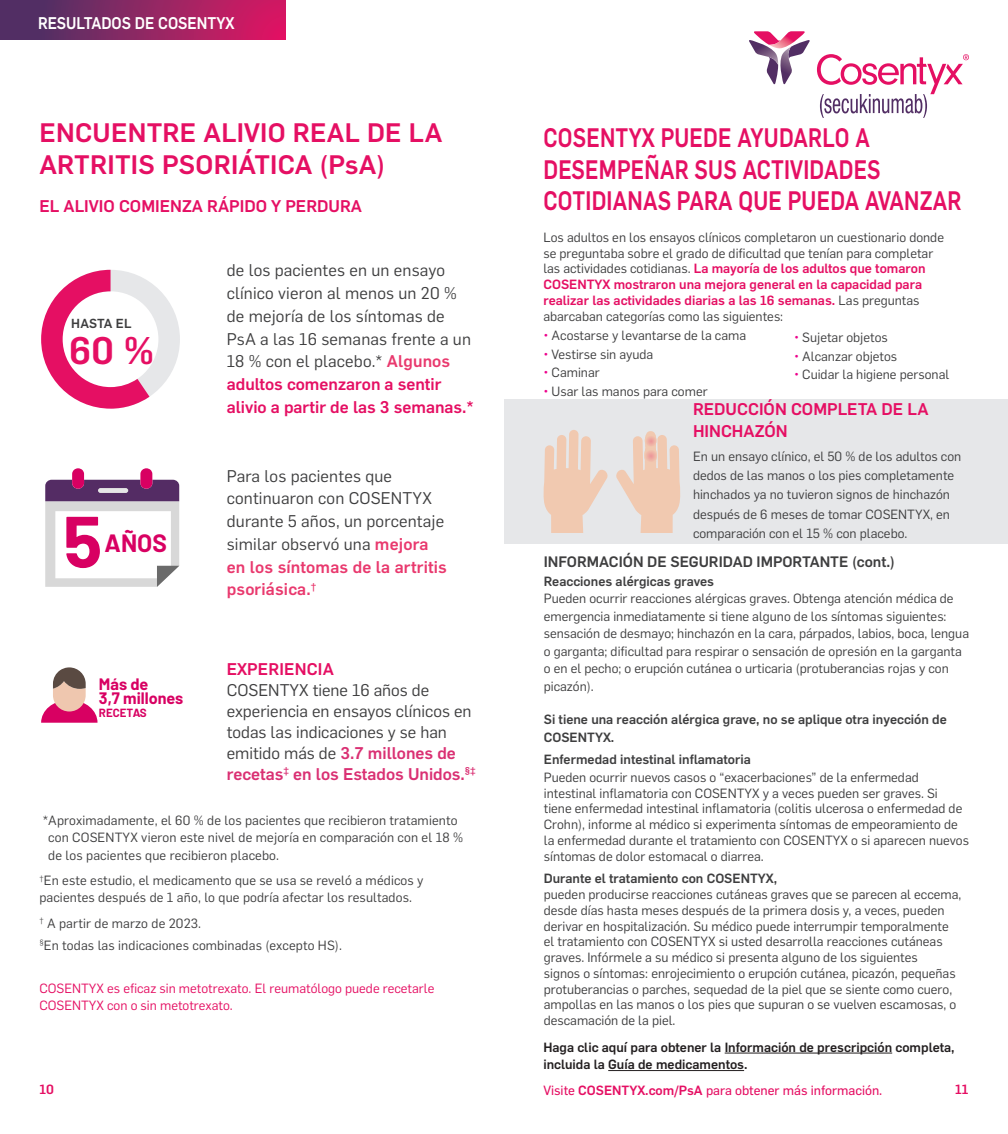
<style>
.page{position:relative;width:1008px;height:1134px;background:#fff}
.page>*{position:absolute;margin:0;border:0;box-sizing:border-box;transform-origin:0 0}
.t1{font:700 72.45px "Barlow";color:#d80062}
.t2{font:500 37.62px "Flama";color:#e50f63}
.PARAGRAPH{font:500 26.25px/31.5px "Flama";letter-spacing:.01em;color:#e50f63;scale:.82 1}
.PARAGRAPH-2{font:500 26.25px/31.5px "Flama";letter-spacing:.01em;color:#e50f63}
.t3{font:700 24.5px "Barlow";color:#d80062}
.PARAGRAPH-3{font:16.62px/22.8px "Flama";letter-spacing:.01em;color:#3e3e3f}
.PARAGRAPH-4{font:500 16.62px/21px "Flama";color:#da3073}
.PARAGRAPH-5{font:500 16.62px/22.8px "Flama";color:#e50f63}
.t4{font:500 16.62px "Flama";color:#fff;scale:.9 1}
.t5{font:700 16.1px/13.5px "Barlow";color:#d80062}
.PARAGRAPH-6{font:500 14.88px "Flama";color:#3e3e3f}
.PARAGRAPH-7{font:13.12px/15.8px "Flama";color:#3e3e3f}
.PARAGRAPH-8{font:500 13.12px/17.5px "Flama";color:#3e3e3f}
.t6{font:500 13.12px/17.5px "Flama";color:#231f20}
.PARAGRAPH-9{font:13.12px/17.5px "Flama";color:#e50f63}
.t7{font:13.12px "Flama Basic";color:#e50f63}
.t8{font:500 13.12px "Flama";color:#e50f63}
.t9{font:500 12.95px "Flama";letter-spacing:.005em;color:#3e3e3f}
.t10{font:700 11.55px "Barlow";color:#d80062}
.s1{font-weight:500;color:#e9396e}
.s2{font-weight:500;color:#e50f63}
.s3{font-weight:400;color:#3e3e3f}
.s4{color:#ed028c}
.s5{font-weight:500}
.s6{font-family:"Flama";font-weight:500}
</style>
<div class="page">
<svg style="left:749px;top:31px;width:61px;height:54px"></svg>
<svg style="left:817px;top:54px;width:152px;height:64px"></svg>
<div style="left:504px;top:399px;width:504px;height:144px;background:#e6e7e9"></div>
<div style="left:0;top:0;width:285px;height:40px;background:linear-gradient(to right,#413364,#dd1863)"></div>
<svg style="left:41px;top:270px;width:139px;height:139px"></svg>
<svg style="left:45px;top:468px;width:134px;height:119px"></svg>
<svg style="left:41px;top:667px;width:57px;height:56px"></svg>
<svg style="left:543px;top:430px;width:65px;height:103px"></svg>
<svg style="left:616px;top:431px;width:65px;height:102px"></svg>
<hr style="left:725px;top:1053px;width:167px;height:1px;background:#231f20">
<hr style="left:608px;top:1070px;width:136px;height:1px;background:#231f20">
<p class="t4" style="left:38px;top:11px;width:220px">RESULTADOS DE COSENTYX</p>
<p class="PARAGRAPH-2" style="left:39px;top:115px;width:405px">ENCUENTRE ALIVIO REAL DE LA<br>ARTRITIS PSORIÁTICA (PsA)</p>
<p class="PARAGRAPH-5" style="left:39px;top:194px;width:324px">EL ALIVIO COMIENZA RÁPIDO Y PERDURA</p>
<p class="t9" style="left:71px;top:314px;width:62px">HASTA EL</p>
<p class="t2" style="left:69px;top:323px;width:86px">60 %</p>
<p class="t1" style="left:63px;top:488px;width:41px">5</p>
<p class="t3" style="left:105px;top:525px;width:64px">AÑOS</p>
<p class="t5" style="left:99px;top:676px;width:86px">Más de<br>3,7 millones</p>
<p class="t10" style="left:99px;top:704px;width:49px">RECETAS</p>
<p class="PARAGRAPH-3" style="left:227px;top:258px;width:249px">de los pacientes en un ensayo clínico vieron al menos un 20 % de mejoría de los síntomas de<br>PsA a las 16 semanas frente a un<br>18 % con el placebo.* <span class="s1">Algunos </span><span class="s2">adultos comenzaron a sentir alivio a partir de las 3 semanas.*</span></p>
<p class="PARAGRAPH-3" style="left:227px;top:463px;width:222px">Para los pacientes que continuaron con COSENTYX durante 5 años, un porcentaje similar observó una <span class="s1">mejora en los síntomas de la artritis psoriásica.</span><sup>†</sup></p>
<p class="PARAGRAPH-5" style="left:227px;top:656px;width:109px">EXPERIENCIA</p>
<p class="PARAGRAPH-3" style="left:227px;top:678px;width:246px;line-height:21px">COSENTYX tiene 16 años de experiencia en ensayos clínicos en</p>
<p class="PARAGRAPH-4" style="left:227px;top:720px;width:251px"><span class="s3">todas las indicaciones y se han emitido más de</span> 3.7 millones de recetas<sup>‡</sup> en los Estados Unidos.<sup>§‡</sup></p>
<p class="PARAGRAPH-7" style="left:48px;top:810px;width:416px;line-height:17.5px;text-indent:-6px">*Aproximadamente, el 60 % de los pacientes que recibieron tratamiento con COSENTYX vieron este nivel de mejoría en comparación con el 18 % de los pacientes que recibieron placebo.</p>
<p class="PARAGRAPH-7" style="left:39px;top:871px;width:386px;line-height:17.5px"><sup>†</sup>En este estudio, el medicamento que se usa se reveló a médicos y pacientes después de 1 año, lo que podría afectar los resultados.</p>
<p class="PARAGRAPH-7" style="left:39px;top:915px;width:163px"><sup>†</sup> A partir de marzo de 2023.</p>
<p class="PARAGRAPH-7" style="left:39px;top:936px;width:304px"><sup>§</sup>En todas las indicaciones combinadas (excepto HS).</p>
<p class="PARAGRAPH-9" style="left:39px;top:979px;width:397px">COSENTYX es eficaz sin metotrexato. El reumatólogo puede recetarle<br>COSENTYX con o sin metotrexato.</p>
<p class="PARAGRAPH" style="left:543px;top:120px;width:512px">COSENTYX PUEDE AYUDARLO A<br>DESEMPEÑAR SUS ACTIVIDADES<br>COTIDIANAS PARA QUE PUEDA AVANZAR</p>
<p class="PARAGRAPH-7" style="left:543px;top:229px;width:402px">Los adultos en los ensayos clínicos completaron un cuestionario donde se preguntaba sobre el grado de dificultad que tenían para completar las actividades cotidianas. <span class="s2">La mayoría de los adultos que tomaron COSENTYX mostraron una mejora general en la capacidad para realizar las actividades diarias a las 16 semanas.</span> Las preguntas abarcaban categorías como las siguientes:</p>
<p class="PARAGRAPH-7" style="left:543px;top:327px;width:204px"><span class="s4">•</span> Acostarse y levantarse de la cama</p>
<p class="PARAGRAPH-7" style="left:543px;top:346px;width:112px"><span class="s4">•</span> Vestirse sin ayuda</p>
<p class="PARAGRAPH-7" style="left:543px;top:364px;width:58px"><span class="s4">•</span> Caminar</p>
<p class="PARAGRAPH-7" style="left:543px;top:382px;width:166px"><span class="s4">•</span> Usar las manos para comer</p>
<p class="PARAGRAPH-7" style="left:794px;top:329px;width:95px"><span class="s4">•</span> Sujetar objetos</p>
<p class="PARAGRAPH-7" style="left:794px;top:347px;width:105px"><span class="s4">•</span> Alcanzar objetos</p>
<p class="PARAGRAPH-7" style="left:794px;top:366px;width:157px"><span class="s4">•</span> Cuidar la higiene personal</p>
<p class="PARAGRAPH-5" style="left:693px;top:396px;width:237px">REDUCCIÓN COMPLETA DE LA<br>HINCHAZÓN</p>
<p class="PARAGRAPH-7" style="left:693px;top:446px;width:270px;line-height:19.2px">En un ensayo clínico, el 50 % de los adultos con dedos de las manos o los pies completamente hinchados ya no tuvieron signos de hinchazón después de 6 meses de tomar COSENTYX, en comparación con el 15 % con placebo.</p>
<p class="PARAGRAPH-6" style="left:544px;top:551px;width:353px">INFORMACIÓN DE SEGURIDAD IMPORTANTE (cont.)</p>
<p class="PARAGRAPH-8" style="left:544px;top:571px;width:172px">Reacciones alérgicas graves</p>
<p class="PARAGRAPH-7" style="left:544px;top:589px;width:427px;line-height:17.5px">Pueden ocurrir reacciones alérgicas graves. Obtenga atención médica de emergencia inmediatamente si tiene alguno de los síntomas siguientes: sensación de desmayo; hinchazón en la cara, párpados, labios, boca, lengua o garganta; dificultad para respirar o sensación de opresión en la garganta o en el pecho; o erupción cutánea o urticaria (protuberancias rojas y con picazón).</p>
<p class="PARAGRAPH-8" style="left:544px;top:710px;width:405px">Si tiene una reacción alérgica grave, no se aplique otra inyección de<br>COSENTYX.</p>
<p class="PARAGRAPH-8" style="left:544px;top:750px;width:209px">Enfermedad intestinal inflamatoria</p>
<p class="PARAGRAPH-7" style="left:544px;top:769px;width:427px">Pueden ocurrir nuevos casos o “exacerbaciones” de la enfermedad intestinal inflamatoria con COSENTYX y a veces pueden ser graves. Si tiene enfermedad intestinal inflamatoria (colitis ulcerosa o enfermedad de Crohn), informe al médico si experimenta síntomas de empeoramiento de la enfermedad durante el tratamiento con COSENTYX o si aparecen nuevos síntomas de dolor estomacal o diarrea.</p>
<p class="PARAGRAPH-7" style="left:544px;top:870px;width:419px"><span class="s5">Durante el tratamiento con COSENTYX,<br></span>pueden producirse reacciones cutáneas graves que se parecen al eccema, desde días hasta meses después de la primera dosis y, a veces, pueden derivar en hospitalización. Su médico puede interrumpir temporalmente el tratamiento con COSENTYX si usted desarrolla reacciones cutáneas graves. Infórmele a su médico si presenta alguno de los siguientes<br>signos o síntomas: enrojecimiento o erupción cutánea, picazón, pequeñas protuberancias o parches, sequedad de la piel que se siente como cuero, ampollas en las manos o los pies que supuran o se vuelven escamosas, o descamación de la piel.</p>
<p class="t6" style="left:543px;top:1037px;width:413px">Haga clic aquí para obtener la Información de prescripción completa, incluida la Guía de medicamentos.</p>
<p class="t7" style="left:543px;top:1081px;width:341px">Visite <span class="s6">COSENTYX.com/PsA</span> para obtener más información.</p>
<p class="t8" style="left:39px;top:1080px;width:16px">10</p>
<p class="t8" style="left:955px;top:1080px;width:15px">11</p>
</div>
